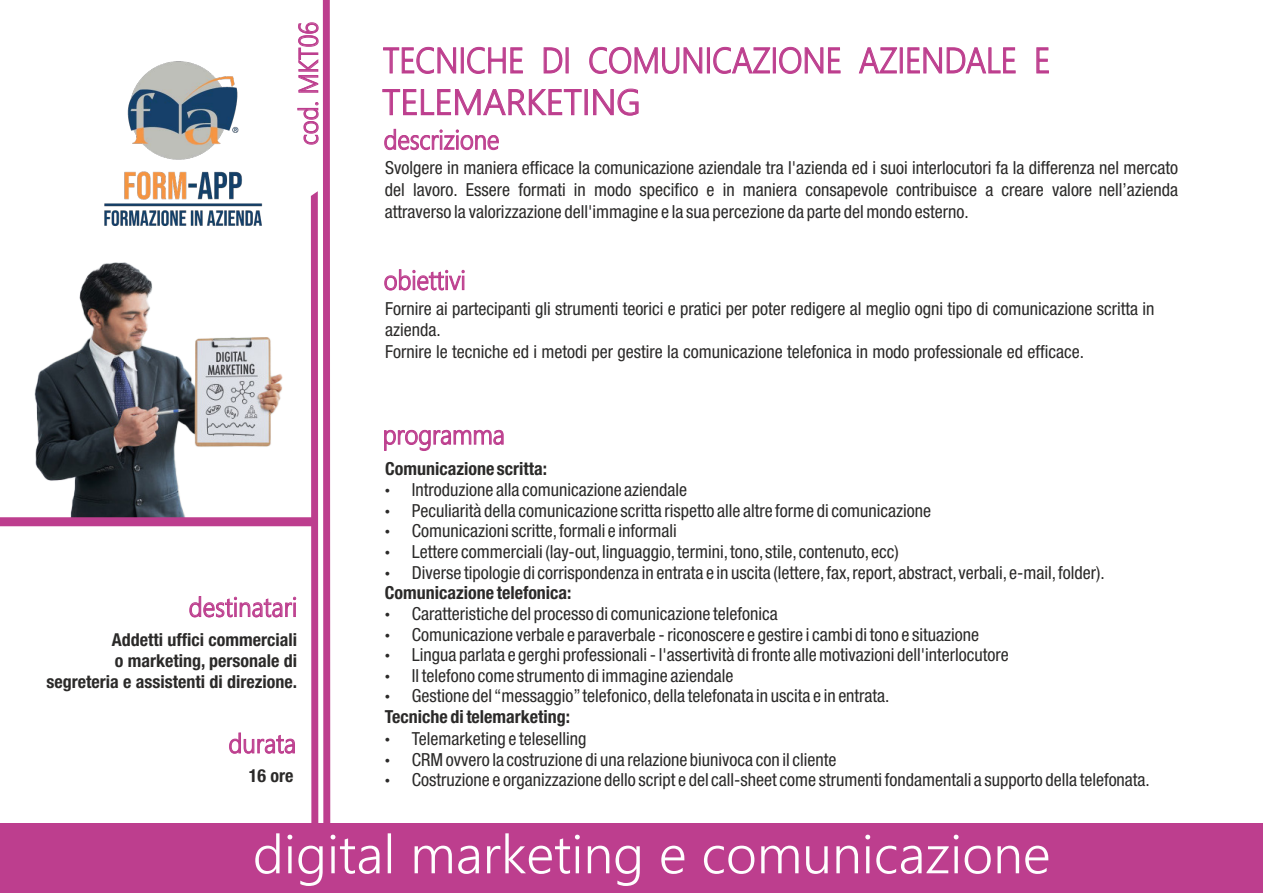
<style>
.page{position:relative;width:1263px;height:893px;background:#fff}
.page>*{position:absolute;margin:0;border:0;box-sizing:border-box;transform-origin:0 0}
.t1{font:300 36px/41.7px "Yu Gothic UI";letter-spacing:-.01em;color:#bd3e8e;scale:.9 1}
.t2{font:300 27px "Yu Gothic UI";letter-spacing:-.005em;color:#bd3e8e;scale:.9 1}
.t3{font:condensed 18px/21.9px "Helvetica Neue LT Std";color:#2b2a29}
.t4{font:700 condensed 18px "Helvetica Neue LT Std";color:#2b2a29}
.t5{font:700 condensed 17.85px/21.1px "Helvetica Neue LT Std";color:#2b2a29;text-align:right}
.s1{font-family:"Arial";font-stretch:normal;font-size:15.3px}
.s2{font-weight:700}
</style>
<div class="page">
<svg style="left:311px;top:0;width:19px;height:824px"></svg>
<div style="left:0;top:824px;width:1263px;height:69px;background:#bd3e8e"></div>
<svg style="left:255px;top:833px;width:793px;height:53px"></svg>
<img style="left:104px;top:61px;width:159px;height:162px">
<img style="left:34px;top:223px;width:249px;height:294px">
<div style="left:0;top:517px;width:314px;height:9px;background:#bd3e8e"></div>
<p class="t2" style="left:283px;top:145px;width:139px;rotate:-90deg">cod. MKT06</p>
<p class="t2" style="left:189px;top:582px;width:122px">destinatari</p>
<p class="t5" style="left:47px;top:628px;width:252px">Addetti uffici commerciali<br>o marketing, personale di segreteria e assistenti di direzione.</p>
<p class="t2" style="left:228px;top:718px;width:77px">durata</p>
<p class="t4" style="left:249px;top:764px;width:46px">16 ore</p>
<p class="t1" style="left:382px;top:34px;width:744px">TECNICHE DI COMUNICAZIONE AZIENDALE E<br>TELEMARKETING</p>
<p class="t2" style="left:384px;top:114px;width:130px">descrizione</p>
<p class="t3" style="left:385px;top:157px;width:795px;text-align:justify">Svolgere in maniera efficace la comunicazione aziendale tra l'azienda ed i suoi interlocutori fa la differenza nel mercato del lavoro. Essere formati in modo specifico e in maniera consapevole contribuisce a creare valore nell’azienda attraverso la valorizzazione dell'immagine e la sua percezione da parte del mondo esterno.</p>
<p class="t2" style="left:384px;top:255px;width:93px">obiettivi</p>
<p class="t3" style="left:385px;top:297px;width:771px">Fornire ai partecipanti gli strumenti teorici e pratici per poter redigere al meglio ogni tipo di comunicazione scritta in azienda.<br>Fornire le tecniche ed i metodi per gestire la comunicazione telefonica in modo professionale ed efficace.</p>
<p class="t2" style="left:383px;top:409px;width:137px">programma</p>
<p class="t4" style="left:385px;top:458px;width:164px">Comunicazione scritta:</p>
<p class="t3" style="left:385px;top:478px;width:304px"><span class="s1">•</span> Introduzione alla comunicazione aziendale</p>
<p class="t3" style="left:385px;top:499px;width:548px"><span class="s1">•</span> Peculiarità della comunicazione scritta rispetto alle altre forme di comunicazione</p>
<p class="t3" style="left:385px;top:520px;width:293px"><span class="s1">•</span> Comunicazioni scritte, formali e informali</p>
<p class="t3" style="left:385px;top:540px;width:515px"><span class="s1">•</span> Lettere commerciali (lay-out, linguaggio, termini, tono, stile, contenuto, ecc)</p>
<p class="t3" style="left:385px;top:563px;width:721px;line-height:19.8px"><span class="s1">•</span> Diverse tipologie di corrispondenza in entrata e in uscita (lettere, fax, report, abstract, verbali, e-mail, folder).<br><span class="s2">Comunicazione telefonica:</span></p>
<p class="t3" style="left:385px;top:602px;width:394px"><span class="s1">•</span> Caratteristiche del processo di comunicazione telefonica</p>
<p class="t3" style="left:385px;top:623px;width:596px"><span class="s1">•</span> Comunicazione verbale e paraverbale - riconoscere e gestire i cambi di tono e situazione</p>
<p class="t3" style="left:385px;top:644px;width:625px"><span class="s1">•</span> Lingua parlata e gerghi professionali - l'assertività di fronte alle motivazioni dell'interlocutore</p>
<p class="t3" style="left:385px;top:664px;width:350px"><span class="s1">•</span> Il telefono come strumento di immagine aziendale</p>
<p class="t3" style="left:385px;top:685px;width:506px;line-height:21.1px"><span class="s1">•</span> Gestione del “messaggio” telefonico, della telefonata in uscita e in entrata.<br><span class="s2">Tecniche di telemarketing:</span></p>
<p class="t3" style="left:385px;top:727px;width:203px"><span class="s1">•</span> Telemarketing e teleselling</p>
<p class="t3" style="left:385px;top:748px;width:453px"><span class="s1">•</span> CRM ovvero la costruzione di una relazione biunivoca con il cliente</p>
<p class="t3" style="left:385px;top:769px;width:766px"><span class="s1">•</span> Costruzione e organizzazione dello script e del call-sheet come strumenti fondamentali a supporto della telefonata.</p>
</div>
